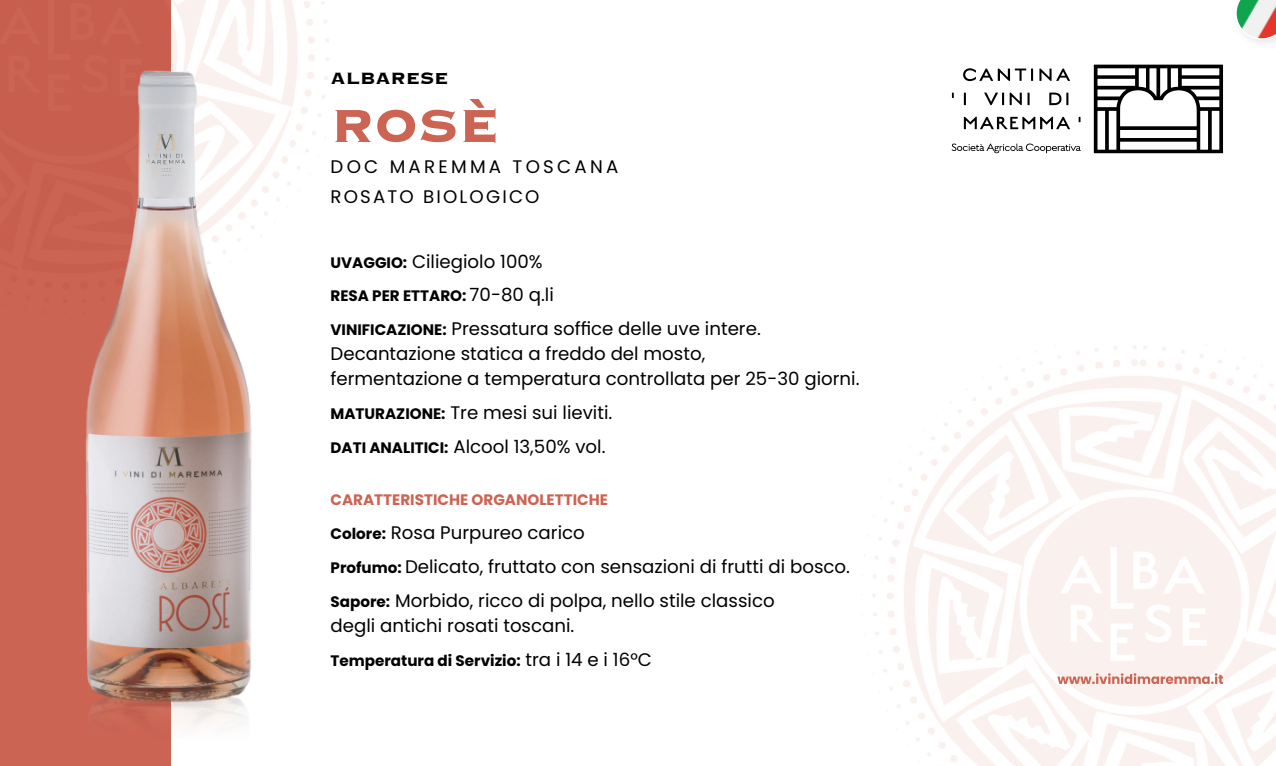
<style>
.page{position:relative;width:1276px;height:766px;background:#fff}
.page>*{position:absolute;margin:0;border:0;box-sizing:border-box;transform-origin:0 0}
.t1{font:700 60.6px "Copperplate";color:#cc6453}
.t2{font:700 21.15px "Copperplate";color:#000}
.t3{font:18.15px/33.9px "Poppins";color:#000}
.t4{font:18.15px/30.6px "Poppins";letter-spacing:.18em;color:#000}
.t5{font:700 15.15px "Poppins";color:#000}
.t6{font:700 15.15px "Poppins";color:#cc6453}
.s1{font-weight:700;font-size:15.15px}
.s2{font-weight:400;font-size:18.15px}
</style>
<div class="page">
<img style="left:861px;top:344px;width:415px;height:421px">
<svg style="left:1093px;top:65px;width:130px;height:88px"></svg>
<svg style="left:1039px;top:68px;width:31px;height:13px"></svg>
<svg style="left:964px;top:116px;width:106px;height:13px"></svg>
<svg style="left:1049px;top:92px;width:19px;height:13px"></svg>
<svg style="left:1027px;top:93px;width:2px;height:12px"></svg>
<svg style="left:984px;top:92px;width:37px;height:13px"></svg>
<svg style="left:964px;top:93px;width:2px;height:12px"></svg>
<svg style="left:963px;top:68px;width:70px;height:13px"></svg>
<svg style="left:951px;top:143px;width:129px;height:10px"></svg>
<div style="left:0;top:0;width:171px;height:765px;background:#cc6453"></div>
<img style="left:58px;top:49px;width:221px;height:678px">
<svg style="left:1057px;top:673px;width:166px;height:10px;background:#e7b9b1"></svg>
<svg style="left:1236px;top:0;width:40px;height:43px"></svg>
<p class="t2" style="left:330px;top:64px;width:119px">ALBARESE</p>
<h1 class="t1" style="left:330px;top:86px;width:170px">ROSÈ</h1>
<p class="t4" style="left:330px;top:151px;width:289px">DOC MAREMMA TOSCANA<br>ROSATO BIOLOGICO</p>
<p class="t3" style="left:330px;top:244px;width:214px"><span class="s1">UVAGGIO:</span> Ciliegiolo 100%</p>
<p class="t5" style="left:330px;top:287px;width:225px">RESA PER ETTARO: <span class="s2">70-80 q.li</span></p>
<p class="t3" style="left:330px;top:317px;width:530px;line-height:24.6px"><span class="s1">VINIFICAZIONE:</span> Pressatura soffice delle uve intere.<br>Decantazione statica a freddo del mosto,<br>fermentazione a temperatura controllata per 25-30 giorni.</p>
<p class="t3" style="left:330px;top:395px;width:283px"><span class="s1">MATURAZIONE:</span> Tre mesi sui lieviti.<br><span class="s1">DATI ANALITICI:</span> Alcool 13,50% vol.</p>
<p class="t6" style="left:330px;top:491px;width:279px">CARATTERISTICHE ORGANOLETTICHE</p>
<p class="t3" style="left:330px;top:516px;width:521px"><span class="s1">Colore:</span> Rosa Purpureo carico<br><span class="s1">Profumo:</span> Delicato, fruttato con sensazioni di frutti di bosco.<br><span class="s1">Sapore:</span> Morbido, ricco di polpa, nello stile classico</p>
<p class="t3" style="left:330px;top:608px;width:245px">degli antichi rosati toscani.</p>
<p class="t5" style="left:330px;top:651px;width:323px">Temperatura di Servizio: <span class="s2">tra i 14 e i 16°C</span></p>
</div>
